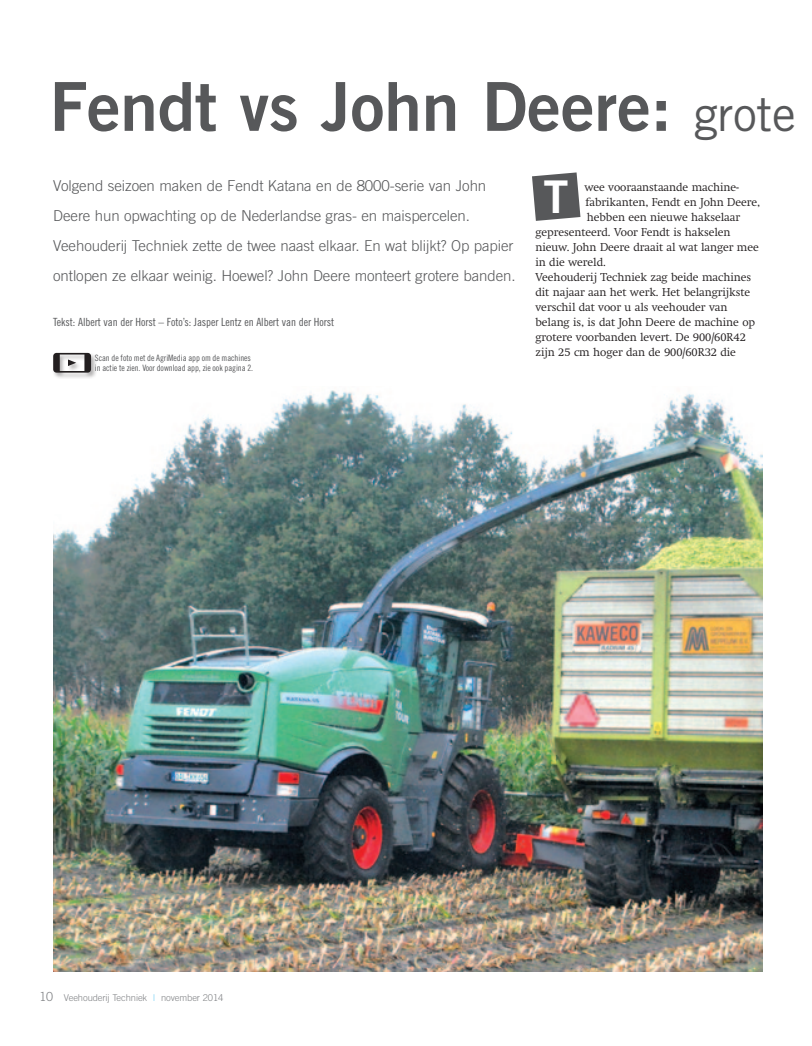
<style>
.page{position:relative;width:812px;height:1046px;background:#fff}
.page>*{position:absolute;margin:0;border:0;box-sizing:border-box;transform-origin:0 0}
.t1{font:67.5px "Trade Gothic LT Std Bd 2";letter-spacing:-.005em;color:#57585a}
.t2{font:45px "Trade Gothic LT Std Bd 2";color:#fff}
.t3{font:300 15px/30px "Trade Gothic LT Std";letter-spacing:-.005em;color:#57585a}
.t4{font:300 11.25px "Swift";letter-spacing:-.005em;color:#231f20}
.t5{font:11.25px "Trade Gothic LT Std Cn 18";letter-spacing:-.005em;color:#57585a}
.t6{font:300 9.38px "Trade Gothic LT Std";letter-spacing:-.01em;color:#808285}
.t7{font:8.75px/10px "Trade Gothic LT Std Cn 18";letter-spacing:-.005em;color:#57585a}
.s1{font-family:"Trade Gothic LT Std";font-size:47.5px}
.s2{font-size:12.5px}
.s3{font-weight:400;color:#86d6f7}
</style>
<div class="page">
<img style="left:53px;top:390px;width:709px;height:581px">
<svg style="left:532px;top:172px;width:48px;height:49px;background:#707072"></svg>
<div style="left:52px;top:352px;width:45px;height:27px;background:#231f20;opacity:.35"></div>
<svg style="left:53px;top:353px;width:38px;height:19px"></svg>
<h1 class="t1" style="left:50px;top:65px;width:747px">Fendt vs John Deere: <span class="s1">grote</span></h1>
<p class="t3" style="left:53px;top:170px;width:464px">Volgend seizoen maken de Fendt Katana en de 8000-serie van John Deere hun opwachting op de Nederlandse gras- en maispercelen.<br>Veehouderij Techniek zette de twee naast elkaar. En wat blijkt? Op papier ontlopen ze elkaar weinig. Hoewel? John Deere monteert grotere banden.</p>
<p class="t5" style="left:53px;top:315px;width:282px">Tekst: Albert van der Horst – Foto’s: Jasper Lentz en Albert van der Horst</p>
<p class="t7" style="left:95px;top:353px;width:160px">Scan de foto met de AgriMedia app om de machines in actie te zien. Voor download app, zie ook pagina 2.</p>
<h2 class="t2" style="left:543px;top:169px;width:27px">T</h2>
<p class="t4" style="left:584px;top:180px;width:156px">wee vooraanstaande machine-</p>
<p class="t4" style="left:585px;top:195px;width:176px">fabrikanten, Fendt en John Deere,</p>
<p class="t4" style="left:586px;top:210px;width:155px">hebben een nieuwe hakselaar</p>
<p class="t4" style="left:535px;top:225px;width:196px">gepresenteerd. Voor Fendt is hakselen</p>
<p class="t4" style="left:535px;top:240px;width:225px">nieuw. John Deere draait al wat langer mee</p>
<p class="t4" style="left:535px;top:255px;width:72px">in die wereld.</p>
<p class="t4" style="left:535px;top:270px;width:217px">Veehouderij Techniek zag beide machines</p>
<p class="t4" style="left:535px;top:285px;width:216px">dit najaar aan het werk. Het belangrijkste</p>
<p class="t4" style="left:535px;top:300px;width:193px">verschil dat voor u als veehouder van</p>
<p class="t4" style="left:535px;top:315px;width:221px">belang is, is dat John Deere de machine op</p>
<p class="t4" style="left:535px;top:330px;width:212px">grotere voorbanden levert. De 900/60R42</p>
<p class="t4" style="left:535px;top:345px;width:202px">zijn 25 cm hoger dan de 900/60R32 die</p>
<p class="t6" style="left:39px;top:992px;width:185px"><span class="s2">10</span> Veehouderij Techniek <span class="s3">l</span> november 2014</p>
</div>
